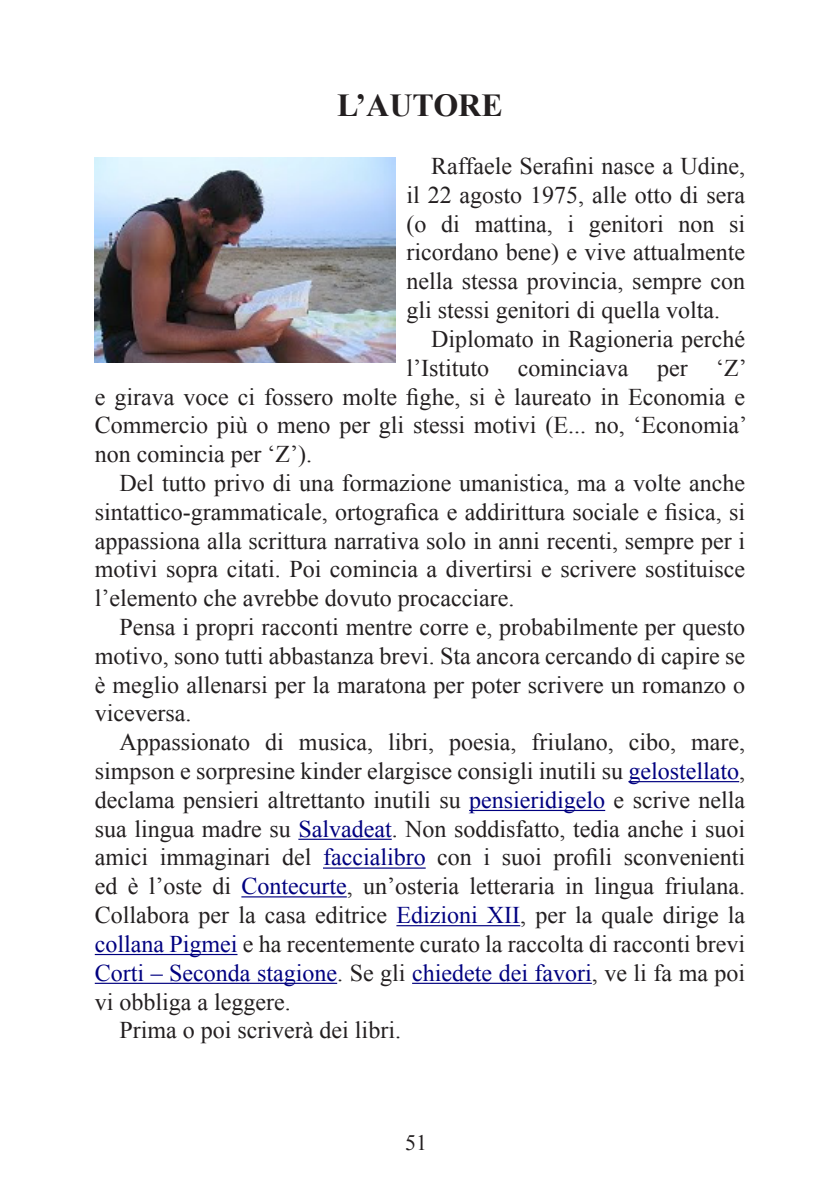
<style>
.page{position:relative;width:840px;height:1191px;background:#fff}
.page>*{position:absolute;margin:0;border:0;box-sizing:border-box;transform-origin:0 0}
.t1{font:700 32px "Times New Roman";color:#231f20}
.t2{font:24px/28.8px "Times New Roman";color:#231f20;text-align:justify}
.t3{font:24px "Times New Roman";color:#000080}
.t4{font:22px "Times New Roman";color:#231f20}
.s1{color:#000080}
.s2{color:#231f20}
</style>
<div class="page">
<hr style="left:628px;top:781px;width:110px;height:1px;background:#000080">
<hr style="left:469px;top:810px;width:136px;height:1px;background:#000080">
<hr style="left:298px;top:838px;width:93px;height:2px;background:#000080">
<hr style="left:323px;top:867px;width:102px;height:1px;background:#000080">
<hr style="left:241px;top:896px;width:105px;height:1px;background:#000080">
<hr style="left:396px;top:925px;width:124px;height:1px;background:#000080">
<hr style="left:95px;top:954px;width:142px;height:1px;background:#000080">
<hr style="left:95px;top:982px;width:242px;height:2px;background:#000080">
<hr style="left:412px;top:982px;width:179px;height:2px;background:#000080">
<img style="left:95px;top:157px;width:300px;height:206px">
<h1 class="t1" style="left:337px;top:84px;width:167px">L’AUTORE</h1>
<p class="t2" style="left:406px;top:151px;width:340px;text-indent:25px">Raffaele Serafini nasce a Udine, il 22 agosto 1975, alle otto di sera (o di mattina, i genitori non si ricordano bene) e vive attualmente nella stessa provincia, sempre con gli stessi genitori di quella volta.</p>
<p class="t2" style="left:431px;top:324px;width:315px">Diplomato in Ragioneria perché</p>
<p class="t2" style="left:406px;top:353px;width:342px">l’Istituto cominciava per ‘Z’</p>
<p class="t2" style="left:95px;top:382px;width:651px">e girava voce ci fossero molte fighe, si è laureato in Economia e</p>
<p class="t2" style="left:95px;top:410px;width:653px">Commercio più o meno per gli stessi motivi (E... no, ‘Economia’</p>
<p class="t2" style="left:95px;top:439px;width:219px">non comincia per ‘Z’).</p>
<p class="t2" style="left:119px;top:468px;width:627px">Del tutto privo di una formazione umanistica, ma a volte anche</p>
<p class="t2" style="left:95px;top:497px;width:651px">sintattico-grammaticale, ortografica e addirittura sociale e fisica, si</p>
<p class="t2" style="left:95px;top:526px;width:651px">appassiona alla scrittura narrativa solo in anni recenti, sempre per i</p>
<p class="t2" style="left:95px;top:554px;width:651px">motivi sopra citati. Poi comincia a divertirsi e scrivere sostituisce</p>
<p class="t2" style="left:95px;top:583px;width:421px">l’elemento che avrebbe dovuto procacciare.</p>
<p class="t2" style="left:119px;top:612px;width:627px">Pensa i propri racconti mentre corre e, probabilmente per questo</p>
<p class="t2" style="left:95px;top:641px;width:651px">motivo, sono tutti abbastanza brevi. Sta ancora cercando di capire se</p>
<p class="t2" style="left:95px;top:670px;width:651px">è meglio allenarsi per la maratona per poter scrivere un romanzo o</p>
<p class="t2" style="left:95px;top:698px;width:98px">viceversa.</p>
<p class="t2" style="left:119px;top:727px;width:627px">Appassionato di musica, libri, poesia, friulano, cibo, mare,</p>
<p class="t2" style="left:95px;top:756px;width:651px">simpson e sorpresine kinder elargisce consigli inutili su <span class="s1">gelostellato</span>,</p>
<p class="t2" style="left:95px;top:785px;width:651px">declama pensieri altrettanto inutili su <span class="s1">pensieridigelo</span> e scrive nella</p>
<p class="t2" style="left:95px;top:814px;width:651px">sua lingua madre su <span class="s1">Salvadeat</span>. Non soddisfatto, tedia anche i suoi</p>
<p class="t2" style="left:95px;top:842px;width:651px">amici immaginari del <span class="s1">faccialibro</span> con i suoi profili sconvenienti</p>
<p class="t2" style="left:95px;top:871px;width:651px">ed è l’oste di <span class="s1">Contecurte</span>, un’osteria letteraria in lingua friulana.</p>
<p class="t2" style="left:95px;top:900px;width:651px">Collabora per la casa editrice <span class="s1">Edizioni XII</span>, per la quale dirige la</p>
<p class="t2" style="left:95px;top:929px;width:651px"><span class="s1">collana Pigmei</span> e ha recentemente curato la raccolta di racconti brevi</p>
<p class="t3" style="left:95px;top:956px;width:651px">Corti – Seconda stagione<span class="s2">. Se gli</span> chiedete dei favori<span class="s2">, ve li fa ma poi</span></p>
<p class="t2" style="left:95px;top:986px;width:197px">vi obbliga a leggere.</p>
<p class="t2" style="left:119px;top:1015px;width:283px">Prima o poi scriverà dei libri.</p>
<p class="t4" style="left:405px;top:1127px;width:23px">51</p>
</div>
